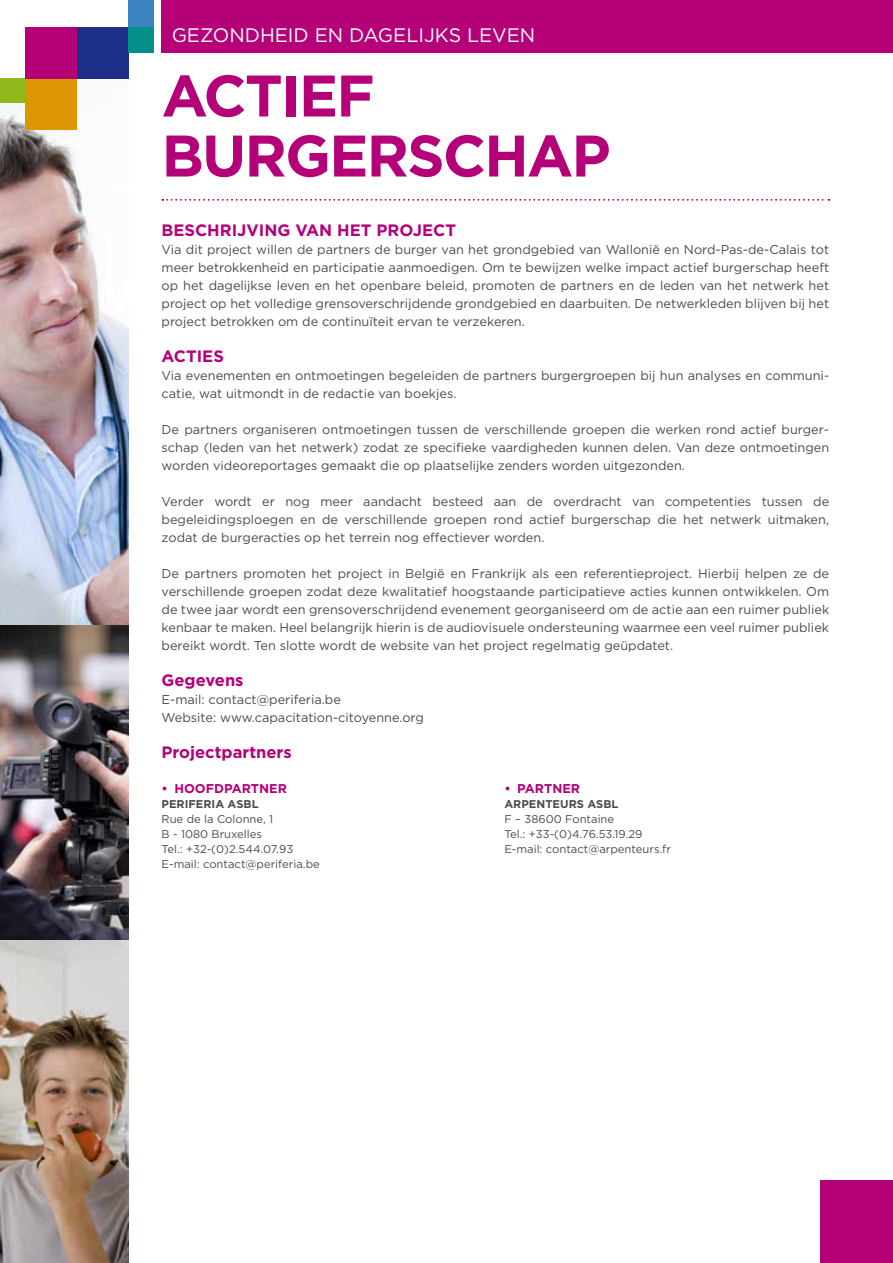
<style>
.page{position:relative;width:893px;height:1263px;background:#fff}
.page>*{position:absolute;margin:0;border:0;box-sizing:border-box;transform-origin:0 0}
.t1{font:700 58.5px/60px "Gotham";letter-spacing:-.03em;color:#b40178}
.t2{font:19.5px "Gotham";color:#fff}
.t3{font:700 16.5px "Gotham";color:#b40178}
.t4{font:12.75px/18px "Gotham";color:#4b4b4d;text-align:justify}
.t5{font:700 12.75px "Gotham";color:#b40178}
.t6{font:11.25px/15px "Gotham";color:#4b4b4d}
.t7{font:700 11.25px "Gotham";color:#4b4b4d}
</style>
<div class="page">
<div style="left:162px;top:0;width:731px;height:53px;background:#b40178"></div>
<div style="left:821px;top:1181px;width:72px;height:82px;background:#b40178"></div>
<img style="left:0;top:78px;width:128px;height:1185px">
<div style="left:0;top:78px;width:26px;height:25px;background:#8fb91a"></div>
<div style="left:26px;top:78px;width:51px;height:52px;background:#dc9601"></div>
<div style="left:26px;top:27px;width:51px;height:51px;background:#b40178"></div>
<div style="left:77px;top:27px;width:51px;height:51px;background:#1d2f86"></div>
<div style="left:128px;top:0;width:26px;height:27px;background:#3c84c1"></div>
<div style="left:128px;top:27px;width:26px;height:26px;background:#029089"></div>
<svg style="left:162px;top:199px;width:667px;height:2px"></svg>
<h2 class="t2" style="left:172px;top:23px;width:365px">Gezondheid en dagelijks leven</h2>
<h1 class="t1" style="left:162px;top:65px;width:450px">ACTIEF<br>BURGERSCHAP</h1>
<p class="t3" style="left:162px;top:219px;width:296px">BESCHRIJVING VAN HET PROJECT</p>
<p class="t4" style="left:162px;top:240px;width:669px">Via dit project willen de partners de burger van het grondgebied van Wallonië en Nord-Pas-de-Calais tot meer betrokkenheid en participatie aanmoedigen. Om te bewijzen welke impact actief burgerschap heeft op het dagelijkse leven en het openbare beleid, promoten de partners en de leden van het netwerk het project op het volledige grensoverschrijdende grondgebied en daarbuiten. De netwerkleden blijven bij het project betrokken om de continuïteit ervan te verzekeren.</p>
<p class="t3" style="left:162px;top:345px;width:64px">ACTIES</p>
<p class="t4" style="left:162px;top:366px;width:669px">Via evenementen en ontmoetingen begeleiden de partners burgergroepen bij hun analyses en communi&shy;catie, wat uitmondt in de redactie van boekjes.</p>
<p class="t4" style="left:162px;top:420px;width:669px">De partners organiseren ontmoetingen tussen de verschillende groepen die werken rond actief burger&shy;schap (leden van het netwerk) zodat ze specifieke vaardigheden kunnen delen. Van deze ontmoetingen worden videoreportages gemaakt die op plaatselijke zenders worden uitgezonden.</p>
<p class="t4" style="left:162px;top:492px;width:669px">Verder wordt er nog meer aandacht besteed aan de overdracht van competenties tussen de begeleidingsploegen en de verschillende groepen rond actief burgerschap die het netwerk uitmaken, zodat de burgeracties op het terrein nog effectiever worden.</p>
<p class="t4" style="left:162px;top:565px;width:669px">De partners promoten het project in België en Frankrijk als een referentieproject. Hierbij helpen ze de verschillende groepen zodat deze kwalitatief hoogstaande participatieve acties kunnen ontwikkelen. Om de twee jaar wordt een grensoverschrijdend evenement georganiseerd om de actie aan een ruimer publiek kenbaar te maken. Heel belangrijk hierin is de audiovisuele ondersteuning waarmee een veel ruimer publiek bereikt wordt. Ten slotte wordt de website van het project regelmatig geüpdatet.</p>
<p class="t3" style="left:162px;top:669px;width:83px">GEGEVENS</p>
<p class="t4" style="left:162px;top:690px;width:264px">E-mail: contact@periferia.be<br>Website: www.capacitation-citoyenne.org</p>
<p class="t3" style="left:162px;top:741px;width:132px">PROJECTPARTNERS</p>
<p class="t5" style="left:162px;top:780px;width:127px">• HOOFDPARTNER</p>
<p class="t7" style="left:162px;top:796px;width:99px">PERIFERIA ASBL</p>
<p class="t6" style="left:162px;top:811px;width:160px">Rue de la Colonne, 1<br>B - 1080 Bruxelles<br>Tel.: +32-(0)2.544.07.93<br>E-mail: contact@periferia.be</p>
<p class="t5" style="left:504px;top:780px;width:77px">• PARTNER</p>
<p class="t7" style="left:504px;top:796px;width:112px">ARPENTEURS ASBL</p>
<p class="t6" style="left:504px;top:811px;width:168px">F – 38600 Fontaine<br>Tel.: +33-(0)4.76.53.19.29<br>E-mail: contact@arpenteurs.fr</p>
</div>
